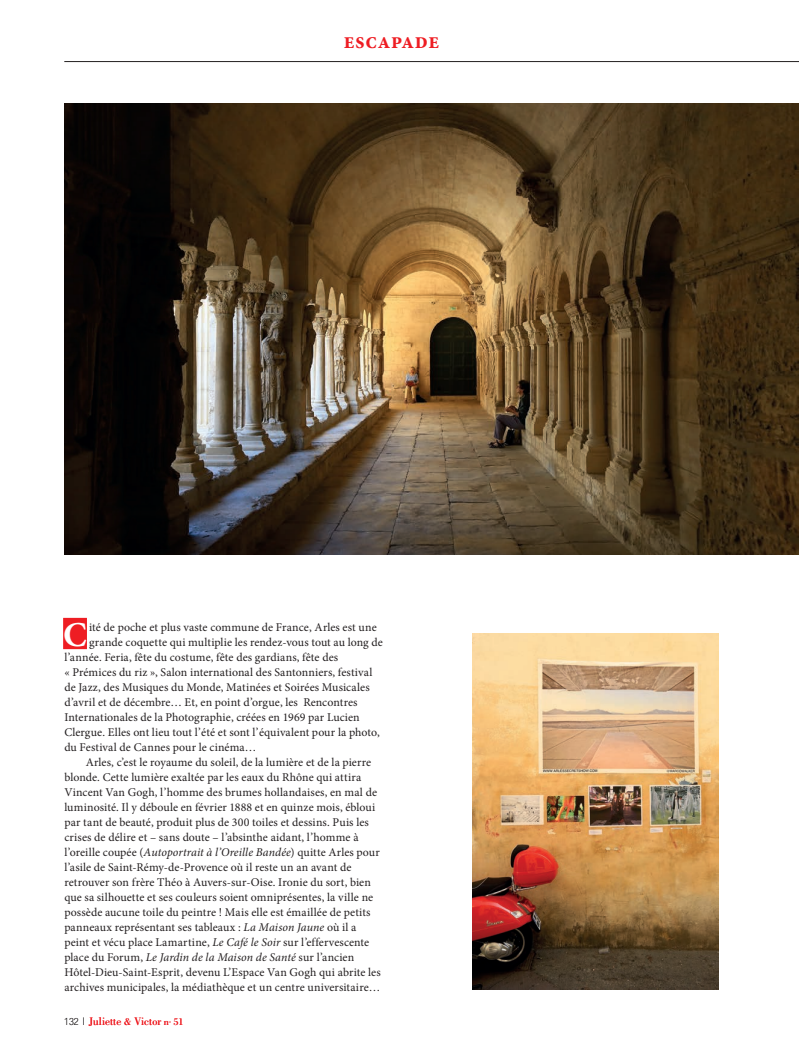
<style>
.page{position:relative;width:799px;height:1053px;background:#fff}
.page>*{position:absolute;margin:0;border:0;box-sizing:border-box;transform-origin:0 0}
.t1{font:700 35px "Minion Pro";color:#fff}
.t2{font:700 condensed 22.5px "Minion Pro";letter-spacing:.03em;color:#ee1d23}
.t3{font:11.88px "Minion Pro";letter-spacing:.005em;color:#231f20}
.t4{font:italic 11.88px "Minion Pro";letter-spacing:.005em;color:#231f20}
.t5{font:11.25px "Bodoni Std";color:#ee1d23}
.s1{font-style:italic}
.s2{font-style:normal}
.s3{font-family:"Helvetica Neue LT Std";font-weight:100;font-stretch:condensed;font-size:10px;color:#231f20}
.s4{font-family:"Helvetica Neue LT Std";font-weight:100;font-size:10.62px;color:#231f20}
.s5{font-size:10px}
.s6{font-size:5.88px}
</style>
<div class="page">
<hr style="left:64px;top:61px;width:734px;height:1px;background:#231f20">
<div style="left:63px;top:617px;width:24px;height:32px;background:#ee1d23"></div>
<img style="left:64px;top:103px;width:734px;height:451px">
<img style="left:472px;top:633px;width:246px;height:356px">
<h2 class="t2" style="left:343px;top:26px;width:97px">escapade</h2>
<h1 class="t1" style="left:63px;top:610px;width:25px">C</h1>
<p class="t3" style="left:89px;top:619px;width:289px">ité de poche et plus vaste commune de France, Arles est une</p>
<p class="t3" style="left:89px;top:634px;width:295px">grande coquette qui multiplie les rendez-vous tout au long de</p>
<p class="t3" style="left:64px;top:649px;width:275px">l’année. Feria, fête du costume, fête des gardians, fête des</p>
<p class="t3" style="left:64px;top:664px;width:309px">« Prémices du riz », Salon international des Santonniers, festival</p>
<p class="t3" style="left:64px;top:679px;width:306px">de Jazz, des Musiques du Monde, Matinées et Soirées Musicales</p>
<p class="t3" style="left:64px;top:694px;width:294px">d’avril et de décembre… Et, en point d’orgue, les Rencontres</p>
<p class="t3" style="left:64px;top:709px;width:296px">Internationales de la Photographie, créées en 1969 par Lucien</p>
<p class="t3" style="left:64px;top:724px;width:317px">Clergue. Elles ont lieu tout l’été et sont l’équivalent pour la photo,</p>
<p class="t3" style="left:64px;top:739px;width:193px">du Festival de Cannes pour le cinéma…</p>
<p class="t3" style="left:86px;top:754px;width:287px">Arles, c’est le royaume du soleil, de la lumière et de la pierre</p>
<p class="t3" style="left:64px;top:769px;width:298px">blonde. Cette lumière exaltée par les eaux du Rhône qui attira</p>
<p class="t3" style="left:64px;top:784px;width:314px">Vincent Van Gogh, l’homme des brumes hollandaises, en mal de</p>
<p class="t3" style="left:64px;top:799px;width:312px">luminosité. Il y déboule en février 1888 et en quinze mois, ébloui</p>
<p class="t3" style="left:64px;top:814px;width:306px">par tant de beauté, produit plus de 300 toiles et dessins. Puis les</p>
<p class="t3" style="left:64px;top:829px;width:295px">crises de délire et – sans doute – l’absinthe aidant, l’homme à</p>
<p class="t3" style="left:64px;top:844px;width:317px">l’oreille coupée (<span class="s1">Autoportrait à l’Oreille Bandée</span>) quitte Arles pour</p>
<p class="t3" style="left:64px;top:859px;width:288px">l’asile de Saint-Rémy-de-Provence où il reste un an avant de</p>
<p class="t3" style="left:64px;top:874px;width:308px">retrouver son frère Théo à Auvers-sur-Oise. Ironie du sort, bien</p>
<p class="t3" style="left:64px;top:889px;width:310px">que sa silhouette et ses couleurs soient omniprésentes, la ville ne</p>
<p class="t3" style="left:64px;top:904px;width:307px">possède aucune toile du peintre ! Mais elle est émaillée de petits</p>
<p class="t3" style="left:64px;top:919px;width:293px">panneaux représentant ses tableaux : <span class="s1">La Maison Jaune</span> où il a</p>
<p class="t3" style="left:64px;top:934px;width:306px">peint et vécu place Lamartine, <span class="s1">Le Café le Soir</span> sur l’effervescente</p>
<p class="t4" style="left:64px;top:949px;width:291px"><span class="s2">place du Forum,</span> Le Jardin de la Maison de Santé <span class="s2">sur l’ancien</span></p>
<p class="t3" style="left:64px;top:964px;width:318px">Hôtel-Dieu-Saint-Esprit, devenu L’Espace Van Gogh qui abrite les</p>
<p class="t3" style="left:64px;top:979px;width:317px">archives municipales, la médiathèque et un centre universitaire…</p>
<p class="t5" style="left:64px;top:1015px;width:121px"><span class="s3">132</span> <span class="s4">l</span> Juliette <span class="s5">&amp;</span> Victor <span class="s5">n</span><span class="s6">°</span> <span class="s5">51</span></p>
</div>
